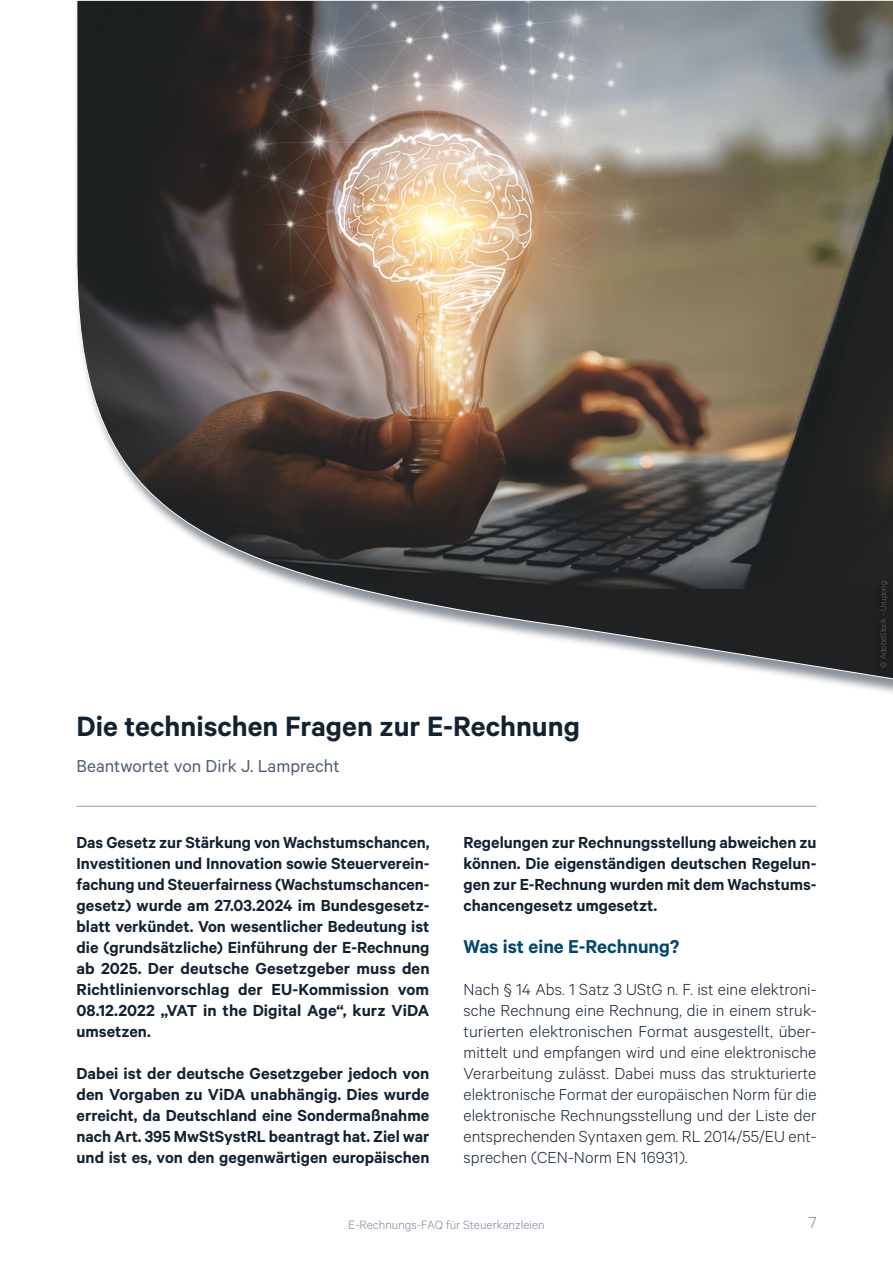
<style>
.page{position:relative;width:893px;height:1263px;background:#fff}
.page>*{position:absolute;margin:0;border:0;box-sizing:border-box;transform-origin:0 0}
._1_Titel{font:600 31.5px "Calibre";color:#132232}
._4_h1{font:600 21px "Calibre";color:#00466e}
._2_Autor{font:19.5px "Calibre";color:#515f72}
._3_Vorspann{font:600 18px/21px "Calibre";color:#132232;text-align:justify}
._5_p{font:300 18px/21px "Calibre";letter-spacing:.005em;color:#132232;text-align:justify}
.t1{font:300 18px "Calibre";color:#7d899b}
.t2{font:300 13.5px "Calibre";color:#7d899b}
.Fotocredit_hell{font:300 9px "Calibre";color:#706f6f}
</style>
<div class="page">
<img style="left:76px;top:0;width:817px;height:681px">
<hr style="left:77px;top:806px;width:739px;height:1px;background:#949faf">
<div style="left:873px;top:574px;width:20px;height:100px;background:#1e1e20"></div>
<p class="_1_Titel" style="left:77px;top:707px;width:505px">Die technischen Fragen zur E-Rechnung</p>
<p class="_2_Autor" style="left:77px;top:754px;width:264px">Beantwortet von Dirk J. Lamprecht</p>
<p class="_3_Vorspann" style="left:77px;top:832px;width:355px">Das Gesetz zur Stärkung von Wachstumschancen, Investitionen und Innovation sowie Steuerverein&shy;fachung und Steuerfairness (Wachstumschancen&shy;gesetz) wurde am 27.03.2024 im Bundesgesetz&shy;blatt verkündet. Von wesentlicher Bedeutung ist die (grundsätzliche) Einführung der E-Rechnung ab 2025. Der deutsche Gesetzgeber muss den Richtlinienvorschlag der EU-Kommission vom 08.12.2022 „VAT in the Digital Age“, kurz ViDA umsetzen.</p>
<p class="_3_Vorspann" style="left:77px;top:1063px;width:354px">Dabei ist der deutsche Gesetzgeber jedoch von den Vorgaben zu ViDA unabhängig. Dies wurde erreicht, da Deutschland eine Sondermaßnahme nach Art. 395 MwStSystRL beantragt hat. Ziel war und ist es, von den gegenwärtigen europäischen</p>
<p class="_3_Vorspann" style="left:463px;top:832px;width:355px">Regelungen zur Rechnungsstellung abweichen zu können. Die eigenständigen deutschen Regelun&shy;gen zur E-Rechnung wurden mit dem Wachstums&shy;chancengesetz umgesetzt.</p>
<p class="_4_h1" style="left:463px;top:934px;width:217px">Was ist eine E-Rechnung?</p>
<p class="_5_p" style="left:463px;top:978px;width:355px">Nach § 14 Abs. 1 Satz 3 UStG n. F. ist eine elektroni&shy;sche Rechnung eine Rechnung, die in einem struk&shy;turierten elektronischen Format ausgestellt, über&shy;mittelt und empfangen wird und eine elektronische Verarbeitung zulässt. Dabei muss das strukturierte elektronische Format der europäischen Norm für die elektronische Rechnungsstellung und der Liste der entsprechenden Syntaxen gem. RL 2014/55/EU ent&shy;sprechen (CEN-Norm EN 16931).</p>
<p class="t2" style="left:348px;top:1217px;width:198px">E-Rechnungs-FAQ für Steuerkanzleien</p>
<p class="t1" style="left:809px;top:1212px;width:9px">7</p>
<p class="Fotocredit_hell" style="left:878px;top:668px;width:88px;rotate:-90deg">© AdobeStock - Urupong</p>
</div>
